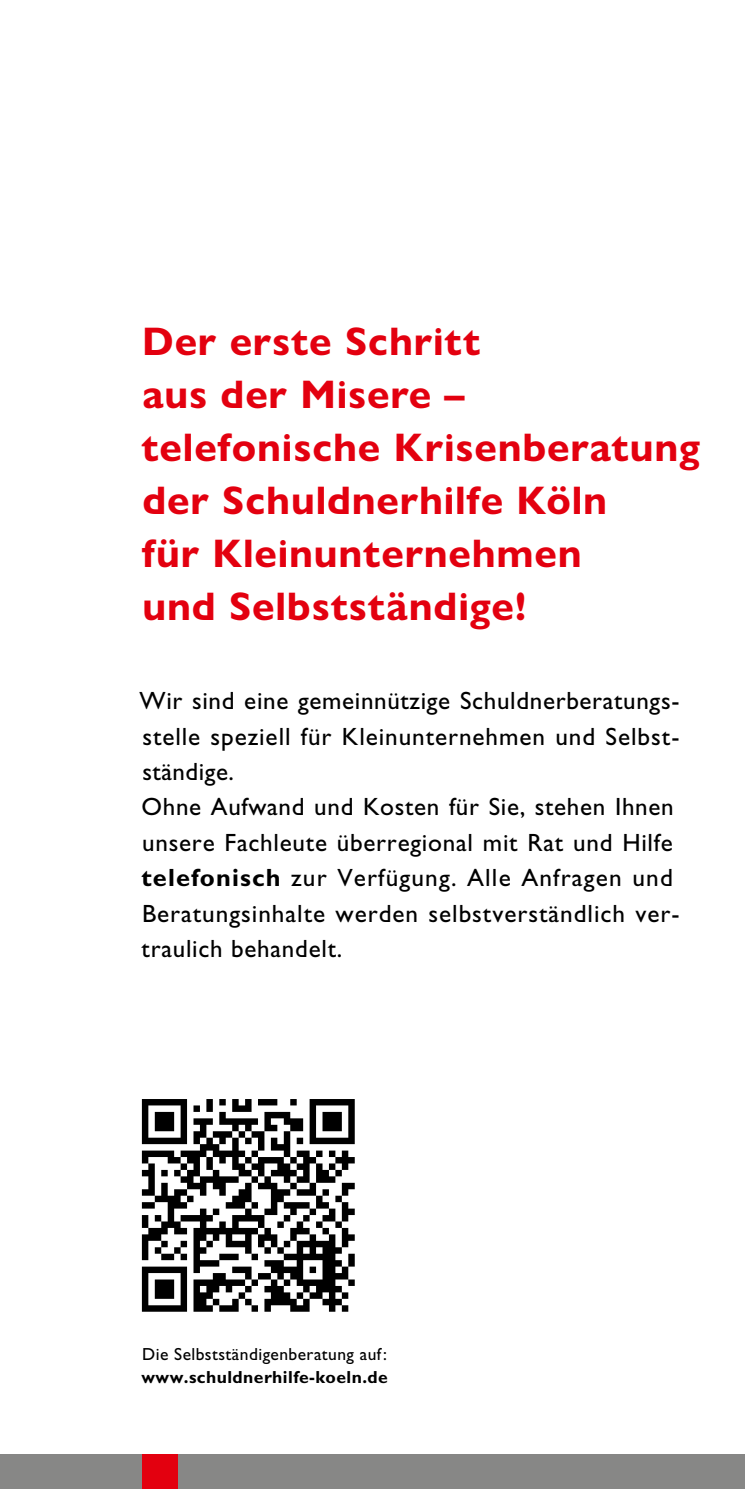
<style>
.page{position:relative;width:745px;height:1489px;background:#fff}
.page>*{position:absolute;margin:0;border:0;box-sizing:border-box;transform-origin:0 0}
.t1{font:700 40px/53.2px "Gill Sans Nova";letter-spacing:.02em;color:#e3000f}
.t2{font:25px/35.5px "Gill Alt One";letter-spacing:.03em;color:#000}
.t3{font:17.5px "Gill Alt One";letter-spacing:.025em;color:#000}
.t4{font:700 17.5px "Gill Alt One";letter-spacing:.025em;color:#000}
.t5{font:800 16px "Rotis Sans Serif";color:#000}
.s1{font-weight:700}
</style>
<div class="page">
<div style="left:0;top:1453px;width:744px;height:35px;background:#878786"></div>
<div style="left:142px;top:1453px;width:35px;height:35px;background:#e3000f"></div>
<svg style="left:142px;top:1099px;width:212px;height:212px"></svg>
<h1 class="t1" style="left:141px;top:314px;width:559px">Der erste Schritt<br>aus der Misere – telefonische Krisenberatung der Schuldnerhilfe Köln<br>für Kleinunternehmen<br>und Selbstständige!</h1>
<p class="t2" style="left:139px;top:682px;width:541px">Wir sind eine gemeinnützige Schuldnerberatungs&shy;stelle speziell für Kleinunternehmen und Selbst&shy;ständige.<br>Ohne Aufwand und Kosten für Sie, stehen Ihnen unsere Fachleute überregional mit Rat und Hilfe <span class="s1">telefonisch</span> zur Verfügung. Alle Anfragen und Beratungsinhalte werden selbstverständlich ver&shy;traulich behandelt.</p>
<p class="t5" style="left:318px;top:900px;width:112px">Bonn/Rhein-Sieg</p>
<p class="t3" style="left:142px;top:1343px;width:246px">Die Selbstständigenberatung auf:</p>
<p class="t4" style="left:141px;top:1366px;width:248px">www.schuldnerhilfe-koeln.de</p>
</div>
